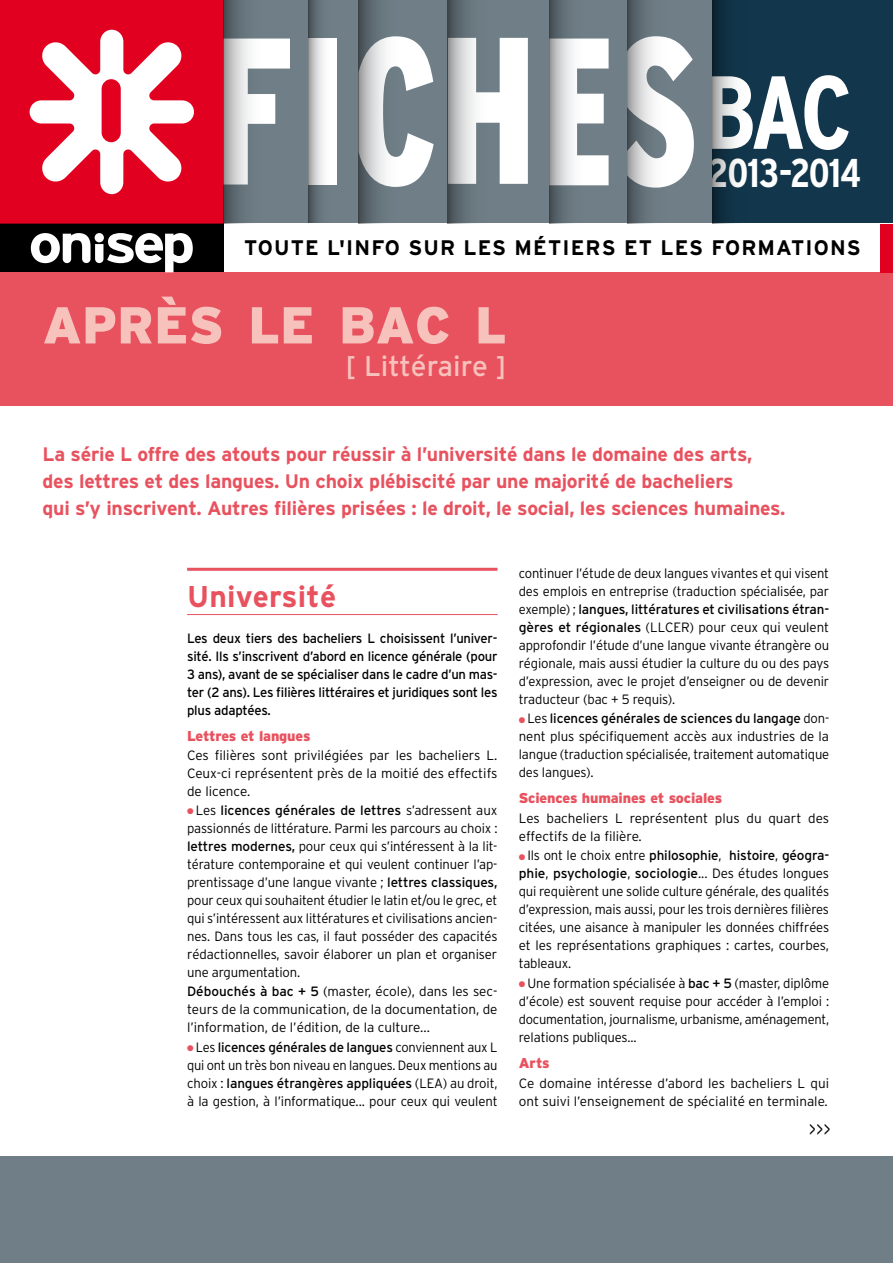
<style>
.page{position:relative;width:893px;height:1263px;background:#fff}
.page>*{position:absolute;margin:0;border:0;box-sizing:border-box;transform-origin:0 0}
.t1{font:700 condensed 103.5px "Interstate";color:#fff}
.t2{font:900 51.75px "Interstate";color:#f7c2bc}
.t3{font:700 condensed 40.2px "Interstate";letter-spacing:-.025em;color:#fff}
.t4{font:700 30px "Interstate";letter-spacing:.01em;color:#e8525f}
.t5{font:28.5px "Interstate";color:#f7c2bc}
.t6{font:700 21px "Interstate";letter-spacing:.055em;color:#000}
.t7{font:700 19.5px/27px "Interstate";letter-spacing:-.01em;color:#e8525f}
.t8{font:300 19.5px "Interstate";color:#000}
.t9{font:900 14.25px "Interstate";letter-spacing:-.01em;color:#e8525f}
.t10{font:300 13.5px/18px "Interstate";letter-spacing:-.01em;color:#000;text-align:justify}
.t11{font:300 13.5px/18px "Interstate";letter-spacing:-.01em;color:#000;text-align:justify;scale:.96 1}
.t12{font:13.5px/18px "Interstate";letter-spacing:-.02em;color:#000;text-align:justify}
.s1{color:#e8525f}
.s2{font-weight:400}
</style>
<div class="page">
<div style="left:0;top:2px;width:893px;height:404px;background:#e8525f"></div>
<div style="left:712px;top:0;width:181px;height:224px;background:#12374c"></div>
<svg style="left:308px;top:0;width:50px;height:224px;background:#9aa3a8"></svg>
<div style="left:224px;top:224px;width:669px;height:48px;background:#fff"></div>
<div style="left:880px;top:224px;width:13px;height:48px;background:#e20020"></div>
<div style="left:0;top:1157px;width:893px;height:106px;background:#707f87"></div>
<div style="left:0;top:224px;width:224px;height:48px;background:#000"></div>
<div style="left:0;top:0;width:224px;height:224px;background:#e20020"></div>
<svg style="left:30px;top:30px;width:164px;height:164px;background:#f07d8d"></svg>
<svg style="left:31px;top:233px;width:162px;height:39px"></svg>
<svg style="left:448px;top:0;width:88px;height:224px;background:#a3abb0"></svg>
<svg style="left:549px;top:0;width:78px;height:224px;background:#9ba3a8"></svg>
<svg style="left:224px;top:0;width:84px;height:224px;background:#8e989e"></svg>
<svg style="left:358px;top:0;width:90px;height:224px;background:#929ca1"></svg>
<div style="left:712px;top:0;width:75px;height:224px;background:linear-gradient(to right,#0e2c3d,#133b52)"></div>
<svg style="left:627px;top:0;width:85px;height:224px;background:#97a0a6"></svg>
<hr style="left:187px;top:568px;width:310px;height:3px;background:#e8525f">
<hr style="left:187px;top:614px;width:310px;height:1px;background:#e8525f">
<h1 class="t1" style="left:703px;top:49px;width:150px">BAC</h1>
<h3 class="t3" style="left:709px;top:148px;width:154px">2013-2014</h3>
<h3 class="t6" style="left:244px;top:235px;width:618px">TOUTE L'INFO SUR LES MÉTIERS ET LES FORMATIONS</h3>
<h2 class="t2" style="left:43px;top:294px;width:466px">APRÈS LE BAC L</h2>
<h3 class="t5" style="left:346px;top:348px;width:162px">[ Littéraire ]</h3>
<p class="t7" style="left:43px;top:440px;width:745px">La série L offre des atouts pour réussir à l’université dans le domaine des arts, des lettres et des langues. Un choix plébiscité par une majorité de bacheliers<br>qui s’y inscrivent. Autres filières prisées : le droit, le social, les sciences humaines.</p>
<h3 class="t4" style="left:187px;top:578px;width:151px">Université</h3>
<p class="t12" style="left:187px;top:629px;width:312px">Les deux tiers des bacheliers L choisissent l’univer&shy;sité. Ils s’inscrivent d’abord en licence générale (pour 3 ans), avant de se spécialiser dans le cadre d’un mas&shy;ter (2 ans). Les filières littéraires et juridiques sont les plus adaptées.</p>
<p class="t9" style="left:187px;top:727px;width:125px">Lettres et langues</p>
<p class="t10" style="left:187px;top:746px;width:312px">Ces filières sont privilégiées par les bacheliers L.<br>Ceux-ci représentent près de la moitié des effectifs de licence.</p>
<p class="t10" style="left:187px;top:801px;width:312px"><span class="s1">●</span> Les <span class="s2">licences générales de lettres</span> s’adressent aux passionnés de littérature. Parmi les parcours au choix : <span class="s2">lettres modernes,</span> pour ceux qui s’intéressent à la lit&shy;térature contemporaine et qui veulent continuer l’ap&shy;prentissage d’une langue vivante ; <span class="s2">lettres classiques, </span>pour ceux qui souhaitent étudier le latin et/ou le grec, et qui s’intéressent aux littératures et civilisations ancien&shy;nes. Dans tous les cas, il faut posséder des capacités rédactionnelles, savoir élaborer un plan et organiser une argumentation.</p>
<p class="t10" style="left:187px;top:982px;width:312px"><span class="s2">Débouchés à bac + 5</span> (master, école), dans les sec&shy;teurs de la communication, de la documentation, de l’information, de l’édition, de la culture...</p>
<p class="t11" style="left:187px;top:1038px;width:325px"><span class="s1">●</span> Les <span class="s2">licences générales de langues</span> conviennent aux L qui ont un très bon niveau en langues. Deux mentions au choix : <span class="s2">langues étrangères appliquées</span> (LEA) au droit, à la gestion, à l’informatique... pour ceux qui veulent</p>
<p class="t11" style="left:519px;top:564px;width:325px">continuer l’étude de deux langues vivantes et qui visent des emplois en entreprise (traduction spécialisée, par exemple) ; <span class="s2">langues, littératures et civilisations étran&shy;gères et régionales</span> (LLCER) pour ceux qui veulent approfondir l’étude d’une langue vivante étrangère ou régionale, mais aussi étudier la culture du ou des pays d’expression, avec le projet d’enseigner ou de devenir traducteur (bac + 5 requis).</p>
<p class="t10" style="left:519px;top:709px;width:312px"><span class="s1">●</span> Les <span class="s2">licences générales de sciences du langage</span> don&shy;nent plus spécifiquement accès aux industries de la langue (traduction spécialisée, traitement automatique des langues).</p>
<p class="t9" style="left:519px;top:789px;width:205px">Sciences humaines et sociales</p>
<p class="t10" style="left:519px;top:809px;width:312px">Les bacheliers L représentent plus du quart des effectifs de la filière.</p>
<p class="t10" style="left:519px;top:846px;width:312px"><span class="s1">●</span> Ils ont le choix entre <span class="s2">philosophie</span>, <span class="s2">histoire</span>, <span class="s2">géogra&shy;phie</span>, <span class="s2">psychologie</span>, <span class="s2">sociologie</span>... Des études longues qui requièrent une solide culture générale, des qualités d’expression, mais aussi, pour les trois dernières filières citées, une aisance à manipuler les données chiffrées et les représentations graphiques : cartes, courbes, tableaux.</p>
<p class="t10" style="left:519px;top:974px;width:312px"><span class="s1">●</span> Une formation spécialisée à <span class="s2">bac + 5</span> (master, diplôme d’école) est souvent requise pour accéder à l’emploi : documentation, journalisme, urbanisme, aménagement, relations publiques...</p>
<p class="t9" style="left:519px;top:1054px;width:32px">Arts</p>
<p class="t10" style="left:519px;top:1074px;width:312px">Ce domaine intéresse d’abord les bacheliers L qui ont suivi l’enseignement de spécialité en terminale.</p>
<h3 class="t8" style="left:809px;top:1117px;width:23px">&gt;&gt;&gt;</h3>
</div>
